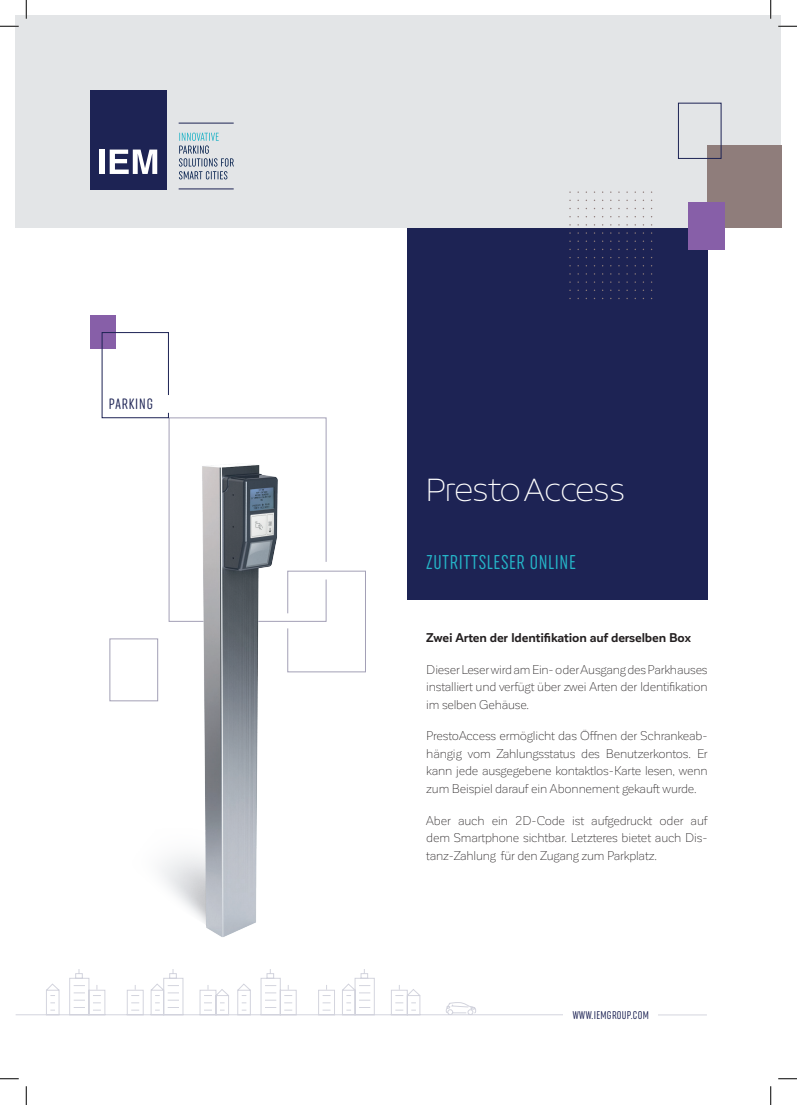
<style>
.page{position:relative;width:797px;height:1105px;background:#fff}
.page>*{position:absolute;margin:0;border:0;box-sizing:border-box;transform-origin:0 0}
.t1{font:100 36.25px "Concord";letter-spacing:-.01em;color:#fff}
.t2{font:20px "Uniform Rnd Ex Cond";letter-spacing:.03em;color:#25b4c7}
.t3{font:15px "Uniform Rnd Ex Cond";letter-spacing:.06em;color:#1d2354}
.t4{font:300 12.5px/17.5px "Corporative Sans";letter-spacing:-.015em;color:#231f20;text-align:justify}
.t5{font:700 12.5px "Corporative Sans";letter-spacing:-.01em;color:#231f20}
.t6{font:11.25px "Uniform Rnd Ex Cond";letter-spacing:.03em;color:#1d2354}
</style>
<div class="page">
<div style="left:16px;top:16px;width:765px;height:212px;background:#e3e5e7"></div>
<div style="left:707px;top:146px;width:74px;height:82px;background:#8f7d7b"></div>
<svg style="left:16px;top:969px;width:547px;height:46px"></svg>
<hr style="left:653px;top:1015px;width:54px;height:1px;background:#1d2354">
<div style="left:678px;top:103px;width:43px;height:56px;border:1px solid #1d2354"></div>
<svg style="left:179px;top:133px;width:55px;height:46px"></svg>
<hr style="left:179px;top:123px;width:55px;height:1px;background:#1d2354">
<hr style="left:179px;top:189px;width:55px;height:1px;background:#1d2354">
<div style="left:90px;top:90px;width:76px;height:99px;background:#1d2354"></div>
<svg style="left:110px;top:150px;width:47px;height:24px"></svg>
<div style="left:99px;top:150px;width:6px;height:24px;background:#fff"></div>
<div style="left:563px;top:1004px;width:95px;height:22px;background:#fff"></div>
<div style="left:407px;top:228px;width:300px;height:372px;background:#1d2354"></div>
<div style="left:688px;top:202px;width:37px;height:48px;background:#875fa8"></div>
<div style="left:110px;top:639px;width:48px;height:62px;border:1px solid #a3a0b6"></div>
<div style="left:90px;top:316px;width:26px;height:33px;background:#875fa8"></div>
<img style="left:116px;top:672px;width:212px;height:265px">
<svg style="left:101px;top:332px;width:265px;height:340px"></svg>
<svg style="left:0;top:25px;width:19px;height:2px"></svg>
<svg style="left:778px;top:25px;width:19px;height:2px"></svg>
<svg style="left:0;top:1078px;width:19px;height:1px"></svg>
<svg style="left:778px;top:1078px;width:19px;height:1px"></svg>
<svg style="left:25px;top:0;width:2px;height:19px"></svg>
<svg style="left:25px;top:1086px;width:2px;height:19px"></svg>
<svg style="left:770px;top:0;width:1px;height:19px"></svg>
<svg style="left:770px;top:1086px;width:1px;height:19px"></svg>
<p class="t3" style="left:109px;top:395px;width:46px">PARKING</p>
<p class="t1" style="left:426px;top:468px;width:200px">PrestoAccess</p>
<p class="t2" style="left:426px;top:550px;width:151px">ZUTRITTSLESER ONLINE</p>
<p class="t5" style="left:426px;top:631px;width:266px">Zwei Arten der Identifikation auf derselben Box</p>
<p class="t4" style="left:426px;top:661px;width:283px">Dieser Leser wird am Ein- oder Ausgang des Parkhauses installiert und verfügt über zwei Arten der Identifikation im selben Gehäuse.</p>
<p class="t4" style="left:426px;top:727px;width:283px">PrestoAccess ermöglicht das Öffnen der Schrankeab&shy;hängig vom Zahlungsstatus des Benutzerkontos. Er kann jede ausgegebene kontaktlos-Karte lesen, wenn zum Beispiel darauf ein Abonnement gekauft wurde.</p>
<p class="t4" style="left:426px;top:811px;width:283px">Aber auch ein 2D-Code ist aufgedruckt oder auf dem Smartphone sichtbar. Letzteres bietet auch Dis&shy;tanz-Zahlung für den Zugang zum Parkplatz.</p>
<p class="t6" style="left:572px;top:1008px;width:78px">WWW.IEMGROUP.COM</p>
</div>
